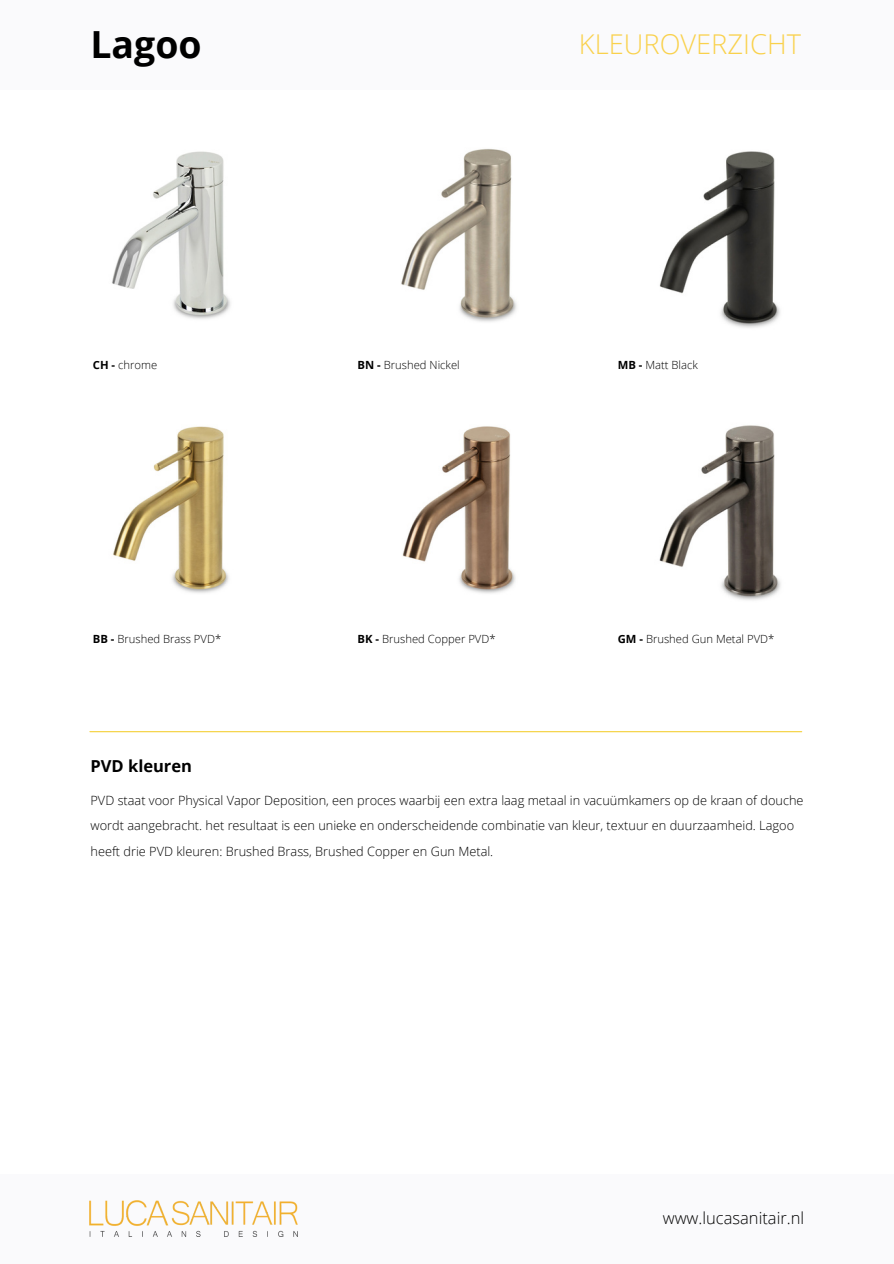
<style>
.page{position:relative;width:894px;height:1264px;background:#fff}
.page>*{position:absolute;margin:0;border:0;box-sizing:border-box;transform-origin:0 0}
.t1{font:700 37.35px "Open Sans";color:#000}
.t2{font:300 27.3px "Open Sans";color:#f9d14c}
.t3{font:300 16.5px "Open Sans";color:#000}
.t4{font:700 16.5px "Open Sans";color:#000}
.t5{font:300 12.75px/25.3px "Open Sans";color:#000}
.t6{font:300 11.25px "Open Sans";color:#000}
.s1{font-weight:700}
</style>
<div class="page">
<img style="left:112px;top:151px;width:119px;height:168px">
<img style="left:401px;top:149px;width:116px;height:173px">
<img style="left:659px;top:151px;width:121px;height:177px">
<div style="left:0;top:0;width:893px;height:89px;background:#fafafc"></div>
<div style="left:0;top:1174px;width:893px;height:89px;background:#fafafc"></div>
<img style="left:90px;top:1200px;width:208px;height:36px">
<img style="left:113px;top:426px;width:116px;height:167px">
<img style="left:402px;top:426px;width:114px;height:168px">
<img style="left:659px;top:425px;width:122px;height:175px">
<hr style="left:90px;top:731px;width:711px;height:1px;background:#f4d037">
<p class="t1" style="left:90px;top:18px;width:113px">Lagoo</p>
<p class="t2" style="left:578px;top:25px;width:223px">KLEUROVERZICHT</p>
<p class="t6" style="left:93px;top:357px;width:66px"><span class="s1">CH -</span> chrome</p>
<p class="t6" style="left:357px;top:357px;width:103px"><span class="s1">BN -</span> Brushed Nickel</p>
<p class="t6" style="left:93px;top:630px;width:130px"><span class="s1">BB -</span> Brushed Brass PVD*</p>
<p class="t6" style="left:357px;top:630px;width:139px"><span class="s1">BK -</span> Brushed Copper PVD*</p>
<p class="t6" style="left:617px;top:357px;width:82px"><span class="s1">MB -</span> Matt Black</p>
<p class="t6" style="left:617px;top:630px;width:158px"><span class="s1">GM -</span> Brushed Gun Metal PVD*</p>
<p class="t4" style="left:90px;top:754px;width:103px">PVD kleuren</p>
<p class="t5" style="left:90px;top:787px;width:714px">PVD staat voor Physical Vapor Deposition, een proces waarbij een extra laag metaal in vacuümkamers op de kraan of douche wordt aangebracht. het resultaat is een unieke en onderscheidende combinatie van kleur, textuur en duurzaamheid. Lagoo heeft drie PVD kleuren: Brushed Brass, Brushed Copper en Gun Metal.</p>
<p class="t3" style="left:662px;top:1206px;width:143px">www.lucasanitair.nl</p>
</div>
